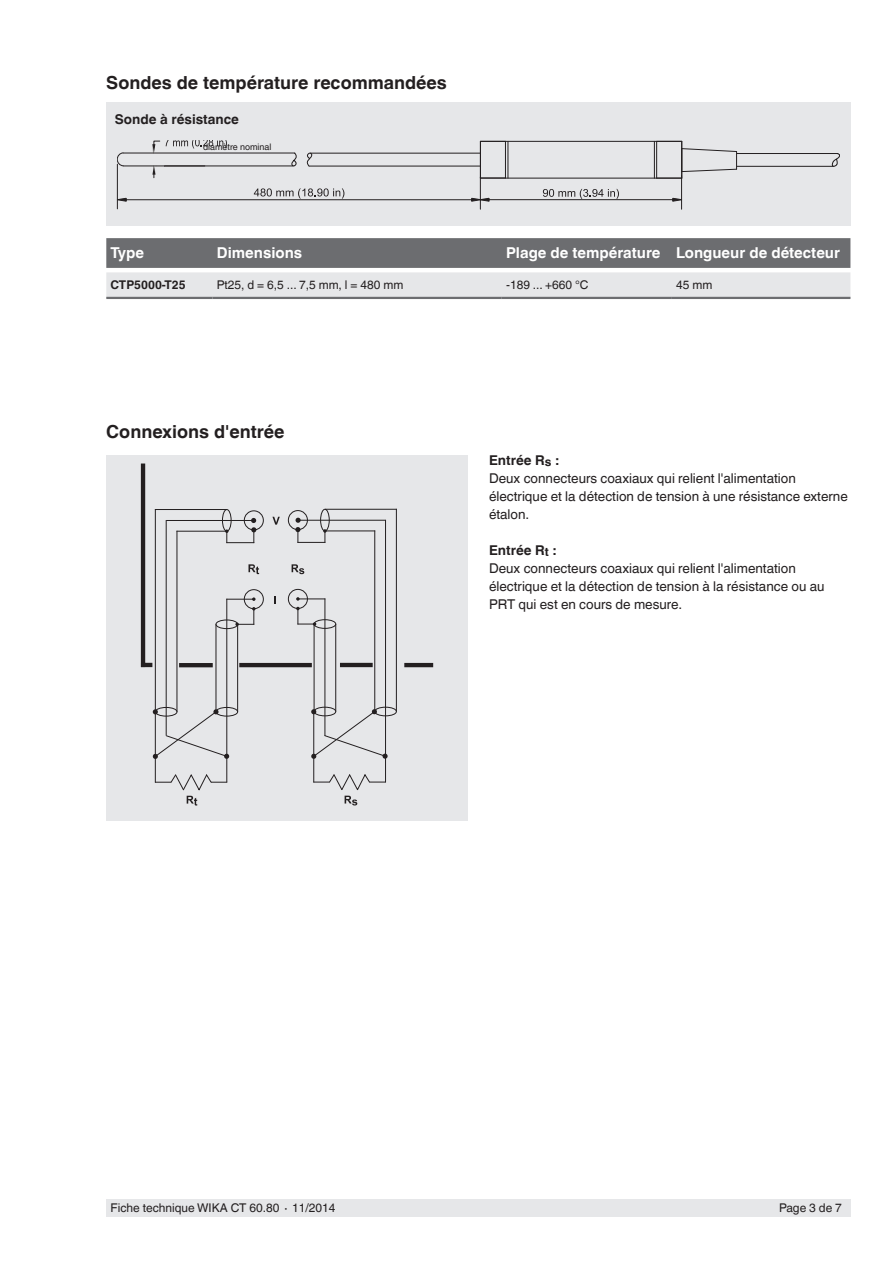
<style>
.page{position:relative;width:893px;height:1263px;background:#fff}
.page>*{position:absolute;margin:0;border:0;box-sizing:border-box;transform-origin:0 0}
.t1{font:700 18px "Helvetica World";color:#231f20}
.t2{font:700 15px "Helvetica World";color:#fff}
.t3{font:13.5px/18px "Helvetica World";color:#231f20}
.t4{font:700 13.5px "Helvetica World";color:#231f20}
.t5{font:12px "Helvetica World";color:#231f20}
.t6{font:700 12px "Helvetica World";color:#231f20}
.t7{font:9px "Helvetica World";color:#231f20}
.s1{font-weight:700}
</style>
<div class="page">
<div style="left:106px;top:1199px;width:744px;height:17px;background:#e6e7e9"></div>
<div style="left:106px;top:455px;width:362px;height:366px;background:#e6e7e9"></div>
<div style="left:106px;top:102px;width:744px;height:123px;background:#e6e7e9"></div>
<hr style="left:155px;top:712px;width:1px;height:71px;background:#231f20">
<svg style="left:212px;top:508px;width:185px;height:275px"></svg>
<svg style="left:296px;top:607px;width:4px;height:3px"></svg>
<hr style="left:324px;top:598px;width:1px;height:138px;background:#231f20">
<hr style="left:396px;top:509px;width:1px;height:202px;background:#231f20">
<hr style="left:385px;top:520px;width:1px;height:262px;background:#231f20">
<hr style="left:374px;top:530px;width:1px;height:181px;background:#231f20">
<svg style="left:297px;top:622px;width:19px;height:4px"></svg>
<svg style="left:296px;top:597px;width:29px;height:4px"></svg>
<hr style="left:298px;top:520px;width:88px;height:1px;background:#231f20">
<hr style="left:325px;top:530px;width:50px;height:1px;background:#231f20">
<hr style="left:314px;top:624px;width:1px;height:87px;background:#231f20">
<hr style="left:335px;top:624px;width:1px;height:87px;background:#231f20">
<hr style="left:325px;top:509px;width:72px;height:1px;background:#231f20">
<svg style="left:295px;top:518px;width:32px;height:25px"></svg>
<hr style="left:141px;top:463px;width:4px;height:204px;background:#231f20">
<hr style="left:141px;top:663px;width:11px;height:4px;background:#231f20">
<hr style="left:404px;top:663px;width:29px;height:4px;background:#231f20">
<hr style="left:340px;top:663px;width:33px;height:4px;background:#231f20">
<hr style="left:239px;top:663px;width:73px;height:4px;background:#231f20">
<svg style="left:155px;top:774px;width:57px;height:31px"></svg>
<svg style="left:292px;top:564px;width:12px;height:10px"></svg>
<svg style="left:152px;top:509px;width:112px;height:250px"></svg>
<svg style="left:272px;top:517px;width:8px;height:8px"></svg>
<hr style="left:313px;top:712px;width:1px;height:70px;background:#231f20">
<svg style="left:311px;top:709px;width:77px;height:50px"></svg>
<svg style="left:313px;top:774px;width:73px;height:31px"></svg>
<svg style="left:274px;top:595px;width:2px;height:8px"></svg>
<hr style="left:480px;top:177px;width:1px;height:32px;background:#231f20">
<hr style="left:681px;top:175px;width:1px;height:34px;background:#231f20">
<hr style="left:117px;top:164px;width:1px;height:45px;background:#231f20">
<svg style="left:117px;top:188px;width:566px;height:13px"></svg>
<svg style="left:152px;top:140px;width:75px;height:13px"></svg>
<hr style="left:310px;top:153px;width:170px;height:1px;background:#231f20">
<hr style="left:309px;top:166px;width:171px;height:1px;background:#231f20">
<svg style="left:307px;top:153px;width:5px;height:13px"></svg>
<hr style="left:123px;top:166px;width:170px;height:1px;background:#231f20">
<hr style="left:123px;top:153px;width:171px;height:1px;background:#231f20">
<svg style="left:292px;top:152px;width:4px;height:14px"></svg>
<svg style="left:117px;top:153px;width:6px;height:13px"></svg>
<hr style="left:505px;top:141px;width:1px;height:37px;background:#231f20">
<hr style="left:508px;top:141px;width:1px;height:37px;background:#231f20">
<hr style="left:737px;top:153px;width:101px;height:1px;background:#231f20">
<hr style="left:737px;top:166px;width:96px;height:1px;background:#231f20">
<svg style="left:832px;top:153px;width:8px;height:13px"></svg>
<hr style="left:480px;top:178px;width:202px;height:1px;background:#231f20">
<hr style="left:480px;top:141px;width:1px;height:37px;background:#231f20">
<hr style="left:480px;top:141px;width:202px;height:1px;background:#231f20">
<hr style="left:681px;top:141px;width:1px;height:37px;background:#231f20">
<svg style="left:657px;top:178px;width:24px;height:1px"></svg>
<hr style="left:656px;top:141px;width:1px;height:37px;background:#231f20">
<hr style="left:654px;top:141px;width:1px;height:37px;background:#231f20">
<svg style="left:682px;top:148px;width:55px;height:24px"></svg>
<svg style="left:164px;top:166px;width:41px;height:1px"></svg>
<svg style="left:152px;top:166px;width:5px;height:12px"></svg>
<svg style="left:106px;top:238px;width:744px;height:59px;background:#aaaaad"></svg>
<hr style="left:106px;top:297px;width:107px;height:2px;background:#6c6d70">
<hr style="left:213px;top:297px;width:289px;height:2px;background:#6c6d70">
<hr style="left:502px;top:297px;width:170px;height:2px;background:#6c6d70">
<hr style="left:672px;top:297px;width:178px;height:2px;background:#6c6d70">
<h1 class="t1" style="left:106px;top:73px;width:342px">Sondes de température recommandées</h1>
<p class="t4" style="left:115px;top:111px;width:126px">Sonde à résistance</p>
<p class="t7" style="left:203px;top:142px;width:70px">diamètre nominal</p>
<p class="t2" style="left:111px;top:244px;width:35px">Type</p>
<p class="t2" style="left:217px;top:244px;width:87px">Dimensions</p>
<p class="t2" style="left:506px;top:244px;width:335px">Plage de température Longueur de détecteur</p>
<p class="t6" style="left:111px;top:278px;width:77px">CTP5000-T25</p>
<p class="t5" style="left:217px;top:278px;width:188px">Pt25, d = 6,5 ... 7,5 mm, l = 480 mm</p>
<p class="t5" style="left:506px;top:278px;width:84px">-189 ... +660 °C</p>
<p class="t5" style="left:676px;top:278px;width:38px">45 mm</p>
<h1 class="t1" style="left:106px;top:421px;width:180px">Connexions d'entrée</h1>
<p class="t3" style="left:489px;top:451px;width:360px"><span class="s1">Entrée R</span><sub>s</sub> <span class="s1">:<br></span>Deux connecteurs coaxiaux qui relient l'alimentation électrique et la détection de tension à une résistance externe étalon.</p>
<p class="t3" style="left:489px;top:541px;width:337px"><span class="s1">Entrée R</span><sub>t</sub> <span class="s1">:<br></span>Deux connecteurs coaxiaux qui relient l'alimentation électrique et la détection de tension à la résistance ou au PRT qui est en cours de mesure.</p>
<p class="t5" style="left:111px;top:1201px;width:227px">Fiche technique WIKA CT 60.80 ∙ 11/2014</p>
<p class="t5" style="left:779px;top:1201px;width:64px">Page 3 de 7</p>
</div>
